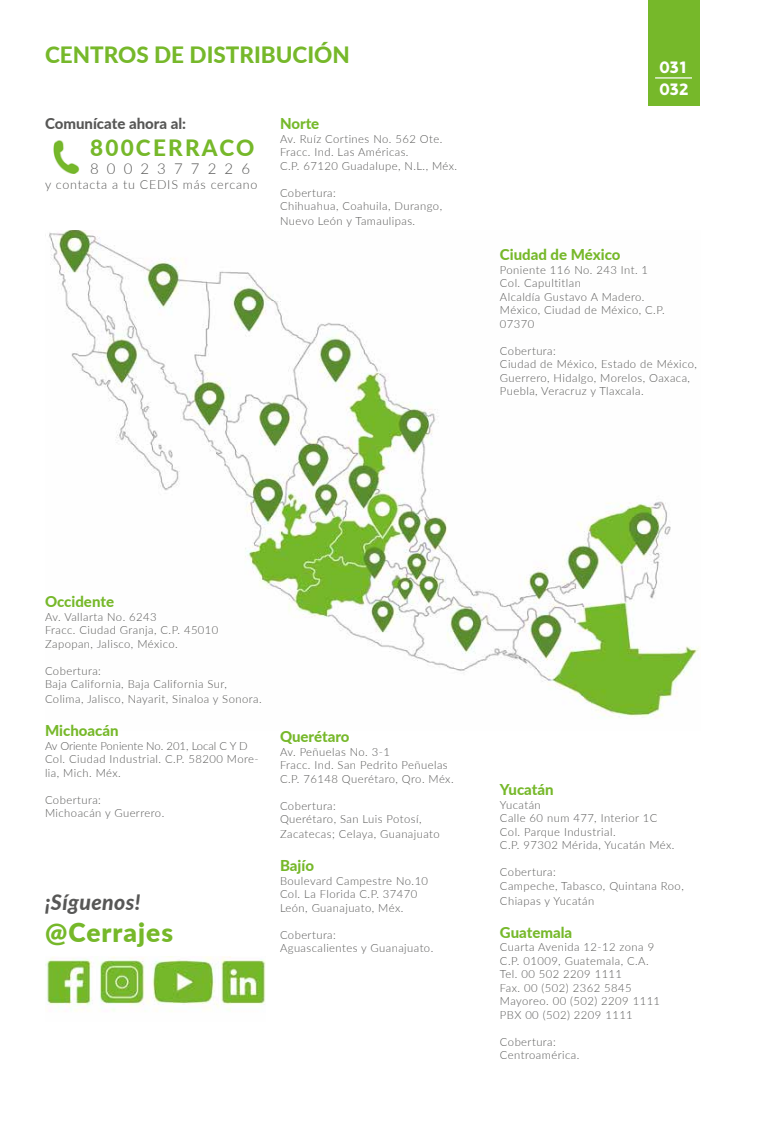
<style>
.page{position:relative;width:780px;height:1134px;background:#fff}
.page>*{position:absolute;margin:0;border:0;box-sizing:border-box;transform-origin:0 0}
.t1{font:900 26.25px "Lato";letter-spacing:.04em;color:#76b82a}
.t2{font:800 22.5px "Lato";color:#76b82a}
.t3{font:800 22.5px "Lato";letter-spacing:.1em;color:#76b82a}
.t4{font:italic 800 21.25px "Lato";letter-spacing:.02em;color:#575756}
.t5{font:800 18.75px/22.5px "Vision";letter-spacing:-.04em;color:#fff}
.t6{font:800 15px "Lato";color:#76b82a}
.t7{font:800 15px "Lato";color:#575756}
.t8{font:300 15px "Lato";letter-spacing:.54em;color:#575756}
.t9{font:300 12.5px "Lato";letter-spacing:.06em;color:#575756}
.t10{font:300 11.25px/13.5px "Lato";letter-spacing:.04em;color:#575756}
</style>
<div class="page">
<div style="left:647px;top:0;width:52px;height:106px;background:#76b82a"></div>
<hr style="left:655px;top:77px;width:37px;height:2px;background:#fff">
<img style="left:53px;top:140px;width:27px;height:33px">
<img style="left:49px;top:230px;width:651px;height:487px">
<img style="left:45px;top:956px;width:220px;height:56px">
<h2 class="t2" style="left:45px;top:38px;width:306px">CENTROS DE DISTRIBUCIÓN</h2>
<h3 class="t7" style="left:45px;top:113px;width:143px">Comunícate ahora al:</h3>
<h2 class="t3" style="left:90px;top:131px;width:166px">800CERRACO</h2>
<h3 class="t8" style="left:90px;top:159px;width:161px">8002377226</h3>
<p class="t9" style="left:45px;top:176px;width:214px">y contacta a tu CEDIS más cercano</p>
<h3 class="t6" style="left:280px;top:113px;width:41px">Norte</h3>
<p class="t10" style="left:280px;top:132px;width:179px">Av. Ruíz Cortines No. 562 Ote.<br>Fracc. Ind. Las Américas.<br>C.P. 67120 Guadalupe, N.L., Méx.</p>
<p class="t10" style="left:280px;top:186px;width:164px">Cobertura:<br>Chihuahua, Coahuila, Durango,</p>
<p class="t10" style="left:280px;top:214px;width:137px">Nuevo León y Tamaulipas.</p>
<h3 class="t5" style="left:659px;top:57px;width:31px">031<br>032</h3>
<h3 class="t6" style="left:500px;top:244px;width:122px">Ciudad de México</h3>
<p class="t10" style="left:500px;top:262px;width:166px">Poniente 116 No. 243 Int. 1<br>Col. Capultitlan<br>Alcaldía Gustavo A Madero.<br>México, Ciudad de México, C.P.<br>07370</p>
<p class="t10" style="left:500px;top:343px;width:198px">Cobertura:<br>Ciudad de México, Estado de México,<br>Guerrero, Hidalgo, Morelos, Oaxaca,<br>Puebla, Veracruz y Tlaxcala.</p>
<h3 class="t6" style="left:45px;top:591px;width:71px">Occidente</h3>
<p class="t10" style="left:45px;top:610px;width:175px">Av. Vallarta No. 6243<br>Fracc. Ciudad Granja, C.P. 45010<br>Zapopan, Jalisco, México.</p>
<p class="t10" style="left:45px;top:664px;width:183px">Cobertura:<br>Baja California, Baja California Sur,</p>
<p class="t10" style="left:45px;top:692px;width:218px">Colima, Jalisco, Nayarit, Sinaloa y Sonora.</p>
<h3 class="t6" style="left:45px;top:720px;width:75px">Michoacán</h3>
<p class="t10" style="left:45px;top:739px;width:215px">Av Oriente Poniente No. 201, Local C Y D<br>Col. Ciudad Industrial. C.P. 58200 More&shy;lia, Mich. Méx.</p>
<p class="t10" style="left:45px;top:793px;width:121px">Cobertura:<br>Michoacán y Guerrero.</p>
<h3 class="t4" style="left:45px;top:887px;width:97px">¡Síguenos!</h3>
<h1 class="t1" style="left:45px;top:913px;width:130px">@Cerrajes</h1>
<h3 class="t6" style="left:280px;top:725px;width:71px">Querétaro</h3>
<p class="t10" style="left:280px;top:744px;width:175px">Av. Peñuelas No. 3-1<br>Fracc. Ind. San Pedrito Peñuelas<br>C.P. 76148 Querétaro, Qro. Méx.</p>
<p class="t10" style="left:280px;top:798px;width:143px">Cobertura:<br>Querétaro, San Luis Potosí,</p>
<p class="t10" style="left:280px;top:827px;width:161px">Zacatecas; Celaya, Guanajuato</p>
<h3 class="t6" style="left:280px;top:854px;width:35px">Bajío</h3>
<p class="t10" style="left:280px;top:873px;width:150px">Boulevard Campestre No.10<br>Col. La Florida C.P. 37470<br>León, Guanajuato, Méx.</p>
<p class="t10" style="left:280px;top:927px;width:155px">Cobertura:<br>Aguascalientes y Guanajuato.</p>
<h3 class="t6" style="left:500px;top:779px;width:55px">Yucatán</h3>
<p class="t10" style="left:500px;top:797px;width:176px">Yucatán<br>Calle 60 num 477, Interior 1C<br>Col. Parque Industrial.<br>C.P. 97302 Mérida, Yucatán Méx.</p>
<p class="t10" style="left:500px;top:865px;width:185px">Cobertura:<br>Campeche, Tabasco, Quintana Roo,</p>
<p class="t10" style="left:500px;top:893px;width:96px">Chiapas y Yucatán</p>
<h3 class="t6" style="left:500px;top:921px;width:74px">Guatemala</h3>
<p class="t10" style="left:500px;top:940px;width:162px">Cuarta Avenida 12-12 zona 9<br>C.P. 01009, Guatemala, C.A.<br>Tel. 00 502 2209 1111<br>Fax. 00 (502) 2362 5845<br>Mayoreo. 00 (502) 2209 1111<br>PBX 00 (502) 2209 1111</p>
<p class="t10" style="left:500px;top:1034px;width:81px">Cobertura:<br>Centroamérica.</p>
</div>
